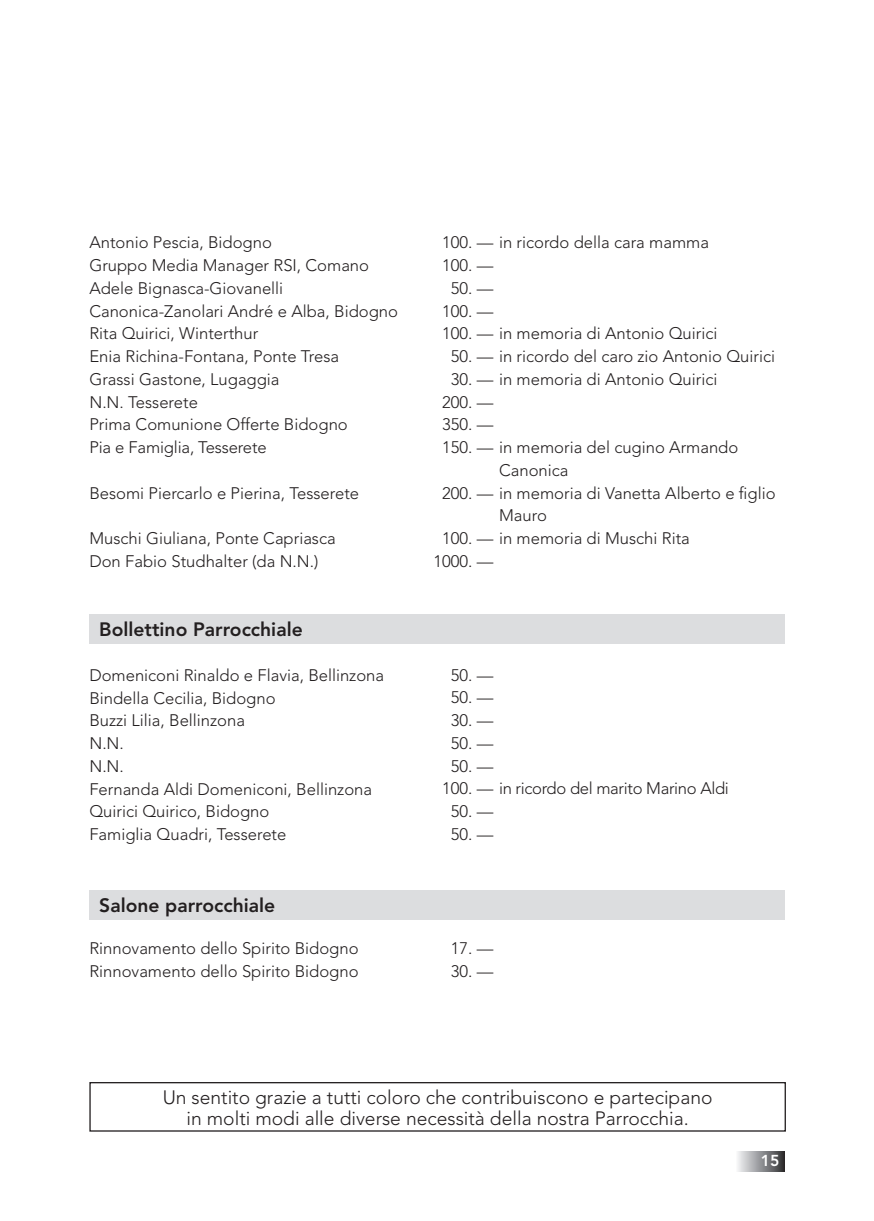
<style>
.page{position:relative;width:874px;height:1221px;background:#fff}
.page>*{position:absolute;margin:0;border:0;box-sizing:border-box;transform-origin:0 0}
.t1{font:300 19.25px/21px "Avenir";color:#231f20;text-align:center}
.t2{font:800 19.25px "Avenir";color:#231f20}
.t3{font:300 16.62px/22.8px "Avenir";color:#231f20}
.t4{font:300 16.62px/22.8px "Avenir";letter-spacing:-.02em;color:#231f20}
.t5{font:800 15.75px "Avenir";color:#fff}
</style>
<div class="page">
<div style="left:734px;top:1151px;width:50px;height:20px;background:linear-gradient(to right,#fff,#38393b)"></div>
<div style="left:89px;top:614px;width:695px;height:30px;background:#dcdddf"></div>
<div style="left:89px;top:889px;width:695px;height:30px;background:#dcdddf"></div>
<div style="left:89px;top:1081px;width:696px;height:50px;border:1px solid #231f20"></div>
<p class="t3" style="left:89px;top:231px;width:310px">Antonio Pescia, Bidogno<br>Gruppo Media Manager RSI, Comano<br>Adele Bignasca-Giovanelli<br>Canonica-Zanolari André e Alba, Bidogno<br>Rita Quirici, Winterthur<br>Enia Richina-Fontana, Ponte Tresa<br>Grassi Gastone, Lugaggia<br>N.N. Tesserete<br>Prima Comunione Offerte Bidogno<br>Pia e Famiglia, Tesserete</p>
<p class="t3" style="left:89px;top:481px;width:271px">Besomi Piercarlo e Pierina, Tesserete</p>
<p class="t3" style="left:89px;top:527px;width:248px">Muschi Giuliana, Ponte Capriasca<br>Don Fabio Studhalter (da N.N.)</p>
<p class="t2" style="left:99px;top:618px;width:205px">Bollettino Parrocchiale</p>
<p class="t3" style="left:89px;top:663px;width:296px">Domeniconi Rinaldo e Flavia, Bellinzona<br>Bindella Cecilia, Bidogno<br>Buzzi Lilia, Bellinzona<br>N.N.<br>N.N.<br>Fernanda Aldi Domeniconi, Bellinzona<br>Quirici Quirico, Bidogno<br>Famiglia Quadri, Tesserete</p>
<p class="t2" style="left:99px;top:893px;width:177px">Salone parrocchiale</p>
<p class="t3" style="left:89px;top:936px;width:270px">Rinnovamento dello Spirito Bidogno<br>Rinnovamento dello Spirito Bidogno</p>
<p class="t3" style="left:442px;top:231px;width:268px">100. — in ricordo della cara mamma<br>100. —</p>
<p class="t3" style="left:442px;top:277px;width:276px;text-indent:9px">50. —<br>100. —<br>100. — in memoria di Antonio Quirici</p>
<p class="t3" style="left:450px;top:345px;width:325px">50. — in ricordo del caro zio Antonio Quirici</p>
<p class="t3" style="left:442px;top:367px;width:297px;text-indent:9px">30. — in memoria di Antonio Quirici<br>200. —<br>350. —<br>150. — in memoria del cugino Armando</p>
<p class="t3" style="left:442px;top:481px;width:335px">200. — in memoria di Vanetta Alberto e figlio</p>
<p class="t3" style="left:433px;top:527px;width:258px;text-indent:9px">100. — in memoria di Muschi Rita<br>1000. —</p>
<p class="t3" style="left:499px;top:458px;width:71px">Canonica</p>
<p class="t3" style="left:499px;top:504px;width:49px">Mauro</p>
<p class="t3" style="left:450px;top:663px;width:44px">50. —</p>
<p class="t3" style="left:450px;top:686px;width:44px">50. —</p>
<p class="t3" style="left:450px;top:709px;width:44px">30. —</p>
<p class="t3" style="left:450px;top:731px;width:44px">50. —</p>
<p class="t4" style="left:442px;top:754px;width:288px;text-indent:9px">50. —<br>100. — in ricordo del marito Marino Aldi</p>
<p class="t3" style="left:450px;top:800px;width:44px">50. —</p>
<p class="t3" style="left:450px;top:822px;width:44px">50. —</p>
<p class="t3" style="left:450px;top:936px;width:44px">17. —</p>
<p class="t3" style="left:450px;top:959px;width:44px">30. —</p>
<p class="t1" style="left:163px;top:1086px;width:551px">Un sentito grazie a tutti coloro che contribuiscono e partecipano in molti modi alle diverse necessità della nostra Parrocchia.</p>
<p class="t5" style="left:760px;top:1151px;width:20px">15</p>
</div>
